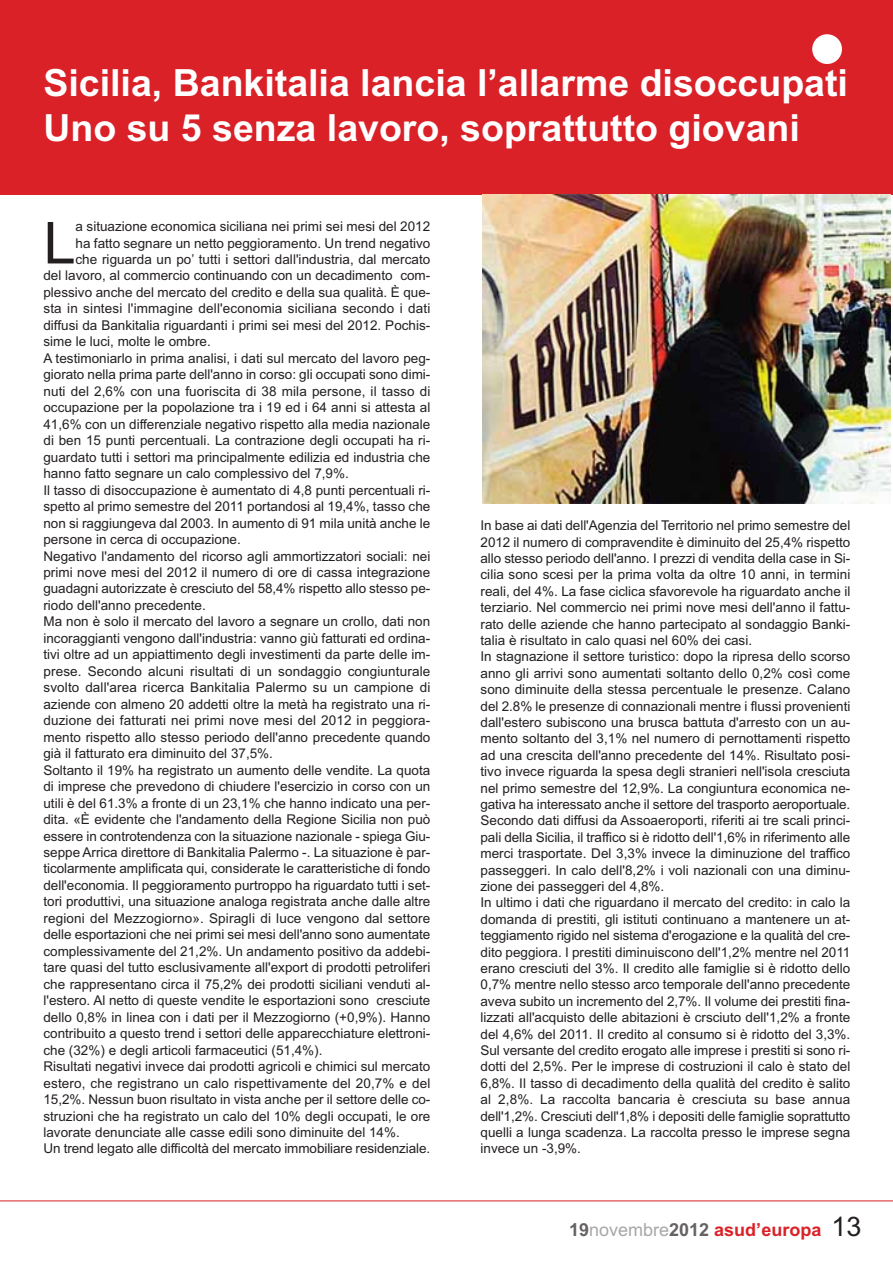
<style>
.page{position:relative;width:893px;height:1263px;background:#fff}
.page>*{position:absolute;margin:0;border:0;box-sizing:border-box;transform-origin:0 0}
.t1{font:57.9px "Arial";color:#231f20}
.t2{font:700 37.5px/45px "Arial";color:#fff}
.t3{font:700 18px "Arial";color:#da2128}
.t4{font:13.5px/16.4px "Arial";color:#231f20}
.s1{color:#656262}
.s2{font-weight:400;color:#a9a7a6}
.s3{font-weight:400;font-size:27px;color:#231f20}
</style>
<div class="page">
<div style="left:0;top:0;width:892px;height:194px;background:#da2128"></div>
<hr style="left:0;top:1201px;width:892px;height:1px;background:#da2128">
<div style="left:812px;top:34px;width:30px;height:30px;background:#fff;border-radius:50%"></div>
<img style="left:483px;top:194px;width:407px;height:309px">
<h2 class="t2" style="left:43px;top:64px;width:806px">Sicilia, Bankitalia lancia l’allarme disoccupati<br>Uno su 5 senza lavoro, soprattutto giovani</h2>
<h1 class="t1" style="left:43px;top:222px;width:34px">L</h1>
<p class="t4" style="left:75px;top:219px;width:356px">a situazione economica siciliana nei primi sei mesi del 2012</p>
<p class="t4" style="left:75px;top:236px;width:356px">ha fatto segnare un netto peggioramento. Un trend negativo</p>
<p class="t4" style="left:75px;top:252px;width:356px">che riguarda un po’ tutti i settori dall'industria, dal mercato</p>
<p class="t4" style="left:43px;top:269px;width:388px">del lavoro, al commercio continuando con un decadimento com-</p>
<p class="t4" style="left:43px;top:285px;width:388px">plessivo anche del mercato del credito e della sua qualità. È que-</p>
<p class="t4" style="left:43px;top:302px;width:388px">sta in sintesi l'immagine dell'economia siciliana secondo i dati</p>
<p class="t4" style="left:43px;top:318px;width:388px">diffusi da Bankitalia riguardanti i primi sei mesi del 2012. Pochis-</p>
<p class="t4" style="left:43px;top:335px;width:169px">sime le luci, molte le ombre.</p>
<p class="t4" style="left:43px;top:351px;width:388px">A testimoniarlo in prima analisi, i dati sul mercato del lavoro peg-</p>
<p class="t4" style="left:43px;top:368px;width:388px">giorato nella prima parte dell'anno in corso: gli occupati sono dimi-</p>
<p class="t4" style="left:43px;top:384px;width:388px">nuti del 2,6% con una fuoriscita di 38 mila persone, il tasso di</p>
<p class="t4" style="left:43px;top:401px;width:388px">occupazione per la popolazione tra i 19 ed i 64 anni si attesta al</p>
<p class="t4" style="left:43px;top:417px;width:388px">41,6% con un differenziale negativo rispetto alla media nazionale</p>
<p class="t4" style="left:43px;top:434px;width:388px">di ben 15 punti percentuali. La contrazione degli occupati ha ri-</p>
<p class="t4" style="left:43px;top:450px;width:388px">guardato tutti i settori ma principalmente edilizia ed industria che</p>
<p class="t4" style="left:43px;top:467px;width:307px">hanno fatto segnare un calo complessivo del 7,9%.</p>
<p class="t4" style="left:43px;top:483px;width:388px">Il tasso di disoccupazione è aumentato di 4,8 punti percentuali ri-</p>
<p class="t4" style="left:43px;top:500px;width:388px">spetto al primo semestre del 2011 portandosi al 19,4%, tasso che</p>
<p class="t4" style="left:43px;top:516px;width:388px">non si raggiungeva dal 2003. In aumento di 91 mila unità anche le</p>
<p class="t4" style="left:43px;top:532px;width:199px">persone in cerca di occupazione.</p>
<p class="t4" style="left:43px;top:549px;width:388px">Negativo l'andamento del ricorso agli ammortizzatori sociali: nei</p>
<p class="t4" style="left:43px;top:565px;width:388px">primi nove mesi del 2012 il numero di ore di cassa integrazione</p>
<p class="t4" style="left:43px;top:582px;width:388px">guadagni autorizzate è cresciuto del 58,4% rispetto allo stesso pe-</p>
<p class="t4" style="left:43px;top:598px;width:164px">riodo dell'anno precedente.</p>
<p class="t4" style="left:43px;top:615px;width:388px">Ma non è solo il mercato del lavoro a segnare un crollo, dati non</p>
<p class="t4" style="left:43px;top:631px;width:388px">incoraggianti vengono dall'industria: vanno giù fatturati ed ordina-</p>
<p class="t4" style="left:43px;top:648px;width:388px">tivi oltre ad un appiattimento degli investimenti da parte delle im-</p>
<p class="t4" style="left:43px;top:664px;width:388px">prese. Secondo alcuni risultati di un sondaggio congiunturale</p>
<p class="t4" style="left:43px;top:681px;width:388px">svolto dall'area ricerca Bankitalia Palermo su un campione di</p>
<p class="t4" style="left:43px;top:697px;width:388px">aziende con almeno 20 addetti oltre la metà ha registrato una ri-</p>
<p class="t4" style="left:43px;top:714px;width:388px">duzione dei fatturati nei primi nove mesi del 2012 in peggiora-</p>
<p class="t4" style="left:43px;top:730px;width:388px">mento rispetto allo stesso periodo dell'anno precedente quando</p>
<p class="t4" style="left:43px;top:747px;width:231px">già il fatturato era diminuito del 37,5%.</p>
<p class="t4" style="left:43px;top:763px;width:388px">Soltanto il 19% ha registrato un aumento delle vendite. La quota</p>
<p class="t4" style="left:43px;top:780px;width:388px">di imprese che prevedono di chiudere l'esercizio in corso con un</p>
<p class="t4" style="left:43px;top:796px;width:388px">utili è del 61.3% a fronte di un 23,1% che hanno indicato una per-</p>
<p class="t4" style="left:43px;top:812px;width:388px">dita. «È evidente che l'andamento della Regione Sicilia non può</p>
<p class="t4" style="left:43px;top:829px;width:388px">essere in controtendenza con la situazione nazionale - spiega Giu-</p>
<p class="t4" style="left:43px;top:845px;width:388px">seppe Arrica direttore di Bankitalia Palermo -. La situazione è par-</p>
<p class="t4" style="left:43px;top:862px;width:388px">ticolarmente amplificata qui, considerate le caratteristiche di fondo</p>
<p class="t4" style="left:43px;top:878px;width:388px">dell'economia. Il peggioramento purtroppo ha riguardato tutti i set-</p>
<p class="t4" style="left:43px;top:895px;width:388px">tori produttivi, una situazione analoga registrata anche dalle altre</p>
<p class="t4" style="left:43px;top:911px;width:388px">regioni del Mezzogiorno». Spiragli di luce vengono dal settore</p>
<p class="t4" style="left:43px;top:928px;width:388px">delle esportazioni che nei primi sei mesi dell'anno sono aumentate</p>
<p class="t4" style="left:43px;top:944px;width:388px">complessivamente del 21,2%. Un andamento positivo da addebi-</p>
<p class="t4" style="left:43px;top:961px;width:388px">tare quasi del tutto esclusivamente all'export di prodotti petroliferi</p>
<p class="t4" style="left:43px;top:977px;width:388px">che rappresentano circa il 75,2% dei prodotti siciliani venduti al-</p>
<p class="t4" style="left:43px;top:994px;width:388px">l'estero. Al netto di queste vendite le esportazioni sono cresciute</p>
<p class="t4" style="left:43px;top:1010px;width:388px">dello 0,8% in linea con i dati per il Mezzogiorno (+0,9%). Hanno</p>
<p class="t4" style="left:43px;top:1027px;width:388px">contribuito a questo trend i settori delle apparecchiature elettroni-</p>
<p class="t4" style="left:43px;top:1043px;width:280px">che (32%) e degli articoli farmaceutici (51,4%).</p>
<p class="t4" style="left:43px;top:1060px;width:388px">Risultati negativi invece dai prodotti agricoli e chimici sul mercato</p>
<p class="t4" style="left:43px;top:1076px;width:388px">estero, che registrano un calo rispettivamente del 20,7% e del</p>
<p class="t4" style="left:43px;top:1092px;width:388px">15,2%. Nessun buon risultato in vista anche per il settore delle co-</p>
<p class="t4" style="left:43px;top:1109px;width:388px">struzioni che ha registrato un calo del 10% degli occupati, le ore</p>
<p class="t4" style="left:43px;top:1125px;width:358px">lavorate denunciate alle casse edili sono diminuite del 14%.</p>
<p class="t4" style="left:43px;top:1142px;width:388px">Un trend legato alle difficoltà del mercato immobiliare residenziale.</p>
<p class="t4" style="left:480px;top:519px;width:371px">In base ai dati dell'Agenzia del Territorio nel primo semestre del 2012 il numero di compravendite è diminuito del 25,4% rispetto allo stesso periodo dell'anno. I prezzi di vendita della case in Si&shy;cilia sono scesi per la prima volta da oltre 10 anni, in termini reali, del 4%. La fase ciclica sfavorevole ha riguardato anche il terziario. Nel commercio nei primi nove mesi dell'anno il fattu&shy;rato delle aziende che hanno partecipato al sondaggio Banki&shy;talia è risultato in calo quasi nel 60% dei casi.<br>In stagnazione il settore turistico: dopo la ripresa dello scorso anno gli arrivi sono aumentati soltanto dello 0,2% così come sono diminuite della stessa percentuale le presenze. Calano del 2.8% le presenze di connazionali mentre i flussi provenienti dall'estero subiscono una brusca battuta d'arresto con un au&shy;mento soltanto del 3,1% nel numero di pernottamenti rispetto ad una crescita dell'anno precedente del 14%. Risultato posi&shy;tivo invece riguarda la spesa degli stranieri nell'isola cresciuta nel primo semestre del 12,9%. La congiuntura economica ne&shy;gativa ha interessato anche il settore del trasporto aeroportuale.<br>Secondo dati diffusi da Assoaeroporti, riferiti ai tre scali princi&shy;pali della Sicilia, il traffico si è ridotto dell'1,6% in riferimento alle merci trasportate. Del 3,3% invece la diminuzione del traffico passeggeri. In calo dell'8,2% i voli nazionali con una diminu&shy;zione dei passeggeri del 4,8%.<br>In ultimo i dati che riguardano il mercato del credito: in calo la domanda di prestiti, gli istituti continuano a mantenere un at&shy;teggiamento rigido nel sistema d'erogazione e la qualità del cre&shy;dito peggiora. I prestiti diminuiscono dell'1,2% mentre nel 2011 erano cresciuti del 3%. Il credito alle famiglie si è ridotto dello 0,7% mentre nello stesso arco temporale dell'anno precedente aveva subito un incremento del 2,7%. Il volume dei prestiti fina&shy;lizzati all'acquisto delle abitazioni è crsciuto dell'1,2% a fronte del 4,6% del 2011. Il credito al consumo si è ridotto del 3,3%.<br>Sul versante del credito erogato alle imprese i prestiti si sono ri&shy;dotti del 2,5%. Per le imprese di costruzioni il calo è stato del 6,8%. Il tasso di decadimento della qualità del credito è salito al 2,8%. La raccolta bancaria è cresciuta su base annua dell'1,2%. Cresciuti dell'1,8% i depositi delle famiglie soprattutto quelli a lunga scadenza. La raccolta presso le imprese segna invece un -3,9%.</p>
<h3 class="t3" style="left:569px;top:1223px;width:294px"><span class="s1">19</span><span class="s2">novembre</span><span class="s1">2012</span> asud’europa <span class="s3">13</span></h3>
</div>
